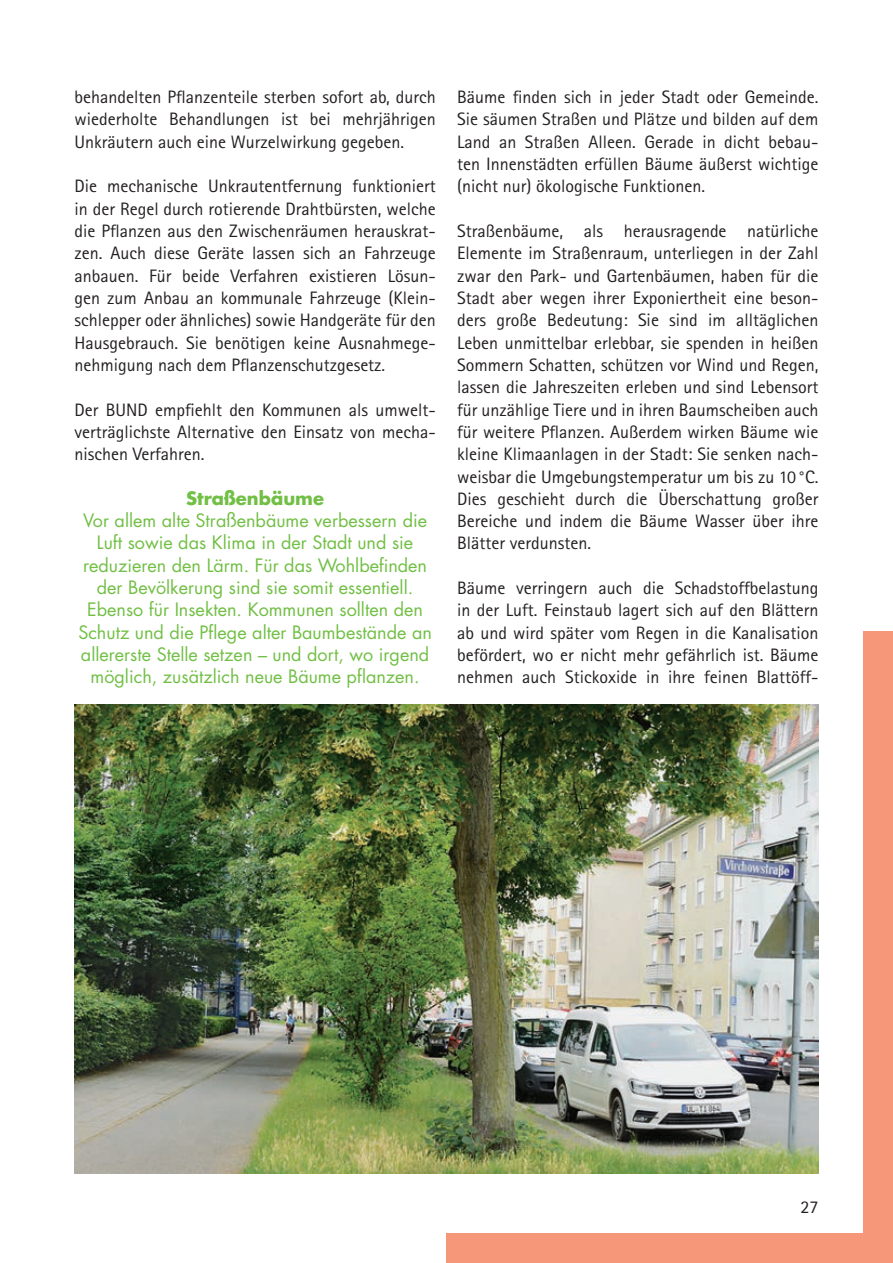
<style>
.page{position:relative;width:893px;height:1263px;background:#fff}
.page>*{position:absolute;margin:0;border:0;box-sizing:border-box;transform-origin:0 0}
.t1{font:18px/22.4px "Agfa Rotis Sans Serif";color:#231f20;text-align:justify}
.t2{font:18px/22.4px "Futura Std";color:#71bf44;text-align:center}
.t3{font:700 18px "Futura Std";color:#71bf44}
</style>
<div class="page">
<img style="left:74px;top:704px;width:745px;height:470px">
<div style="left:446px;top:1233px;width:447px;height:30px;background:#f6977a"></div>
<div style="left:863px;top:631px;width:30px;height:632px;background:#f6977a"></div>
<p class="t1" style="left:74px;top:86px;width:363px">behandelten Pflanzenteile sterben sofort ab, durch wiederholte Behandlungen ist bei mehrjährigen Unkräutern auch eine Wurzelwirkung gegeben.</p>
<p class="t1" style="left:74px;top:175px;width:363px">Die mechanische Unkrautentfernung funktioniert in der Regel durch rotierende Drahtbürsten, welche die Pflanzen aus den Zwischenräumen herauskrat&shy;zen. Auch diese Geräte lassen sich an Fahrzeuge anbauen. Für beide Verfahren existieren Lösun&shy;gen zum Anbau an kommunale Fahrzeuge (Klein&shy;schlepper oder ähnliches) sowie Handgeräte für den Hausgebrauch. Sie benötigen keine Ausnahmege&shy;nehmigung nach dem Pflanzenschutzgesetz.</p>
<p class="t1" style="left:74px;top:398px;width:363px">Der BUND empfiehlt den Kommunen als umwelt&shy;verträglichste Alternative den Einsatz von mecha&shy;nischen Verfahren.</p>
<p class="t3" style="left:186px;top:486px;width:139px">Straßenbäume</p>
<p class="t2" style="left:78px;top:509px;width:355px">Vor allem alte Straßenbäume verbessern die Luft sowie das Klima in der Stadt und sie reduzieren den Lärm. Für das Wohlbefinden der Bevölkerung sind sie somit essentiell.<br>Ebenso für Insekten. Kommunen sollten den Schutz und die Pflege alter Baumbestände an allererste Stelle setzen – und dort, wo irgend möglich, zusätzlich neue Bäume pflanzen.</p>
<p class="t1" style="left:457px;top:86px;width:363px">Bäume finden sich in jeder Stadt oder Gemeinde.<br>Sie säumen Straßen und Plätze und bilden auf dem Land an Straßen Alleen. Gerade in dicht bebau&shy;ten Innenstädten erfüllen Bäume äußerst wichtige (nicht nur) ökologische Funktionen.</p>
<p class="t1" style="left:457px;top:220px;width:363px">Straßenbäume, als herausragende natürliche Elemente im Straßenraum, unterliegen in der Zahl zwar den Park- und Gartenbäumen, haben für die Stadt aber wegen ihrer Exponiertheit eine beson&shy;ders große Bedeutung: Sie sind im alltäglichen Leben unmittelbar erlebbar, sie spenden in heißen Sommern Schatten, schützen vor Wind und Regen, lassen die Jahreszeiten erleben und sind Lebensort für unzählige Tiere und in ihren Baumscheiben auch für weitere Pflanzen. Außerdem wirken Bäume wie kleine Klimaanlagen in der Stadt: Sie senken nach&shy;weisbar die Umgebungstemperatur um bis zu 10°C.<br>Dies geschieht durch die Überschattung großer Bereiche und indem die Bäume Wasser über ihre Blätter verdunsten.</p>
<p class="t1" style="left:457px;top:577px;width:363px">Bäume verringern auch die Schadstoffbelastung in der Luft. Feinstaub lagert sich auf den Blättern ab und wird später vom Regen in die Kanalisation befördert, wo er nicht mehr gefährlich ist. Bäume nehmen auch Stickoxide in ihre feinen Blattöff-</p>
<p class="t1" style="left:801px;top:1195px;width:19px">27</p>
</div>
